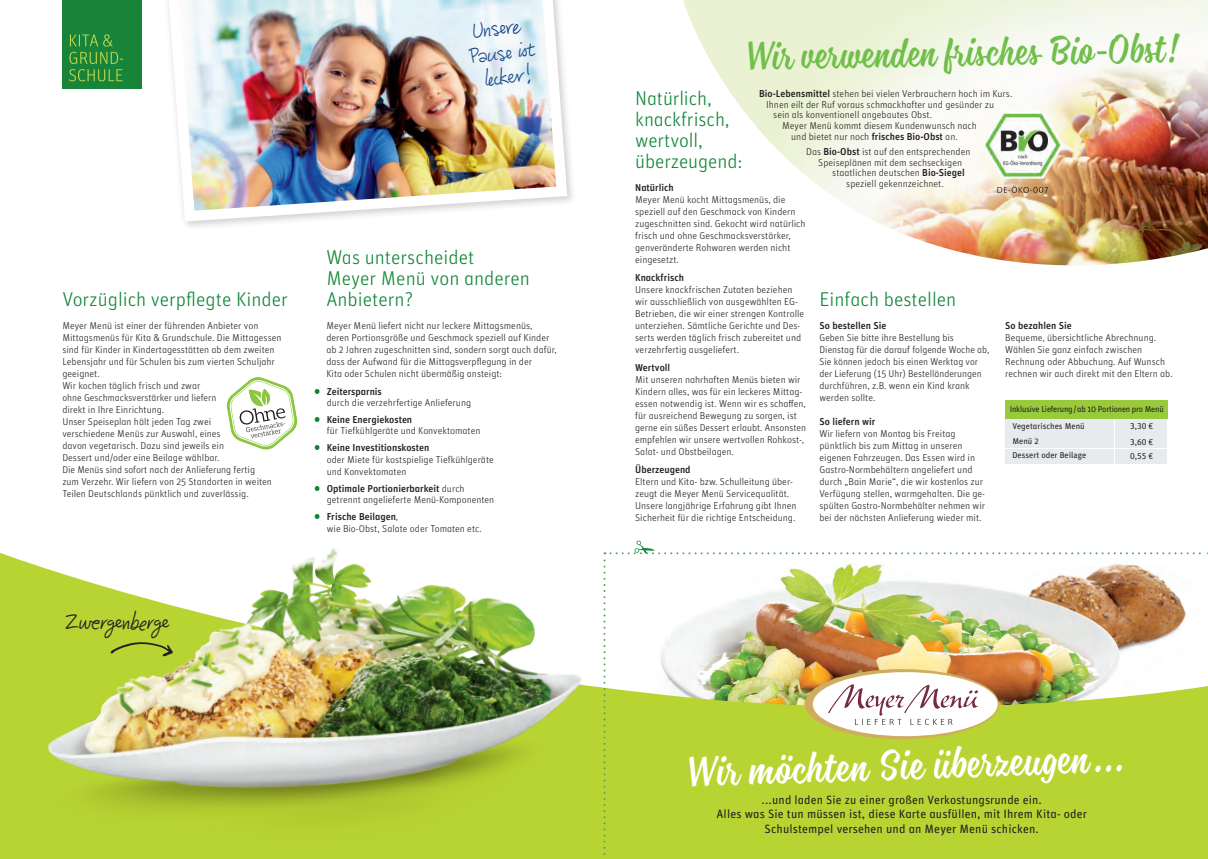
<style>
.page{position:relative;width:1208px;height:859px;background:#fff}
.page>*{position:absolute;margin:0;border:0;box-sizing:border-box;transform-origin:0 0}
.t1{font:44.1px "Blonde Script";color:#fff;scale:.96 1}
.t2{font:41.6px "Blonde Script";color:#70bf4a;scale:.93 1}
.t3{font:25px "Manwriting";letter-spacing:.01em;color:#231f20;scale:.91 1}
.t4{font:23.5px/24.6px "Manwriting";color:#194988;text-align:center;scale:.9 1}
.t5{font:300 20px/21px "Unit OT";color:#118637}
.t6{font:12px/14.4px "Unit OT";letter-spacing:.01em;color:#231f20;text-align:center}
.t7{font:300 10px/12px "Unit OT";color:#231f20}
.t8{font:500 10px "Unit OT";color:#231f20}
.t9{font:8.5px/17px "Unit OT";letter-spacing:-.01em;color:#231f20}
.s1{font-size:16px;color:#118637}
.s2{font-weight:500}
</style>
<div class="page">
<div style="left:62px;top:0;width:80px;height:89px;background:#18843a"></div>
<svg style="left:69px;top:34px;width:54px;height:47px"></svg>
<img style="left:167px;top:0;width:405px;height:227px">
<div style="left:1115px;top:418px;width:52px;height:15px;background:#e7ebed"></div>
<div style="left:1115px;top:434px;width:52px;height:14px;background:#e7ebed"></div>
<div style="left:1115px;top:449px;width:52px;height:14px;background:#e7ebed"></div>
<div style="left:1005px;top:418px;width:108px;height:15px;background:#e7ebed"></div>
<div style="left:1005px;top:434px;width:108px;height:14px;background:#e7ebed"></div>
<div style="left:1005px;top:449px;width:108px;height:14px;background:#e7ebed"></div>
<div style="left:1005px;top:400px;width:162px;height:18px;background:#99ca3b"></div>
<div style="left:6px;top:813px;width:597px;height:46px;background:#b8d432"></div>
<svg style="left:227px;top:377px;width:67px;height:24px"></svg>
<img style="left:685px;top:0;width:523px;height:266px">
<img style="left:991px;top:111px;width:11px;height:17px">
<svg style="left:997px;top:186px;width:51px;height:7px"></svg>
<img style="left:603px;top:541px;width:605px;height:318px">
<img style="left:6px;top:401px;width:604px;height:412px">
<svg style="left:111px;top:642px;width:62px;height:14px"></svg>
<h3 class="t4" style="left:465px;top:20px;width:74px;rotate:-7deg">Un sere<br>Pa use ist lecker !</h3>
<h3 class="t5" style="left:62px;top:289px;width:227px">Vorzüglich verpflegte Kinder</h3>
<p class="t7" style="left:62px;top:320px;width:221px">Meyer Menü ist einer der führenden Anbieter von Mittagsmenüs für Kita &amp; Grundschule. Die Mittagessen sind für Kinder in Kindertagesstätten ab dem zweiten Lebensjahr und für Schulen bis zum vierten Schuljahr geeignet.<br>Wir kochen täglich frisch und zwar<br>ohne Geschmacksverstärker und liefern<br>direkt in Ihre Einrichtung.<br>Unser Speiseplan hält jeden Tag zwei<br>verschiedene Menüs zur Auswahl, eines<br>davon vegetarisch. Dazu sind jeweils ein<br>Dessert und/oder eine Beilage wählbar.<br>Die Menüs sind sofort nach der Anlieferung fertig<br>zum Verzehr. Wir liefern von 25 Standorten in weiten Teilen Deutschlands pünktlich und zuverlässig.</p>
<h3 class="t5" style="left:326px;top:247px;width:205px">Was unterscheidet<br>Meyer Menü von anderen<br>Anbietern?</h3>
<p class="t7" style="left:326px;top:320px;width:232px">Meyer Menü liefert nicht nur leckere Mittagsmenüs, deren Portionsgröße und Geschmack speziell auf Kinder ab 2 Jahren zugeschnitten sind, sondern sorgt auch dafür, dass der Aufwand für die Mittagsverpflegung in der<br>Kita oder Schulen nicht übermäßig ansteigt:</p>
<p class="t7" style="left:327px;top:386px;width:146px;line-height:11px;text-indent:-12px"><span class="s1">•</span> <span class="s2">Zeitersparnis<br></span>durch die verzehrfertige Anlieferung</p>
<p class="t7" style="left:327px;top:414px;width:155px;line-height:11px;text-indent:-12px"><span class="s1">•</span> <span class="s2">Keine Energiekosten<br></span>für Tiefkühlgeräte und Konvektomaten</p>
<p class="t7" style="left:327px;top:441px;width:169px;text-indent:-12px"><span class="s1">•</span> <span class="s2">Keine Investitionskosten<br></span>oder Miete für kostspielige Tiefkühlgeräte und Konvektomaten</p>
<p class="t7" style="left:327px;top:483px;width:169px;line-height:11px;text-indent:-12px"><span class="s1">•</span> <span class="s2">Optimale Portionierbarkeit</span> durch getrennt angelieferte Menü-Komponenten</p>
<p class="t7" style="left:327px;top:510px;width:157px;text-indent:-12px"><span class="s1">•</span> <span class="s2">Frische Beilagen</span>,<br>wie Bio-Obst, Salate oder Tomaten etc.</p>
<h3 class="t3" style="left:65px;top:604px;width:118px">Zwergenberge</h3>
<h2 class="t2" style="left:743px;top:32px;width:469px;rotate:-1deg">Wir verwenden frisches Bio-Obst!</h2>
<p class="t7" style="left:759px;top:87px;width:255px"><span class="s2">Bio-Lebensmittel</span> stehen bei vielen Verbrauchern hoch im Kurs.</p>
<p class="t7" style="left:766px;top:98px;width:229px">Ihnen eilt der Ruf voraus schmackhafter und gesünder zu</p>
<p class="t7" style="left:773px;top:109px;width:160px">sein als konventionell angebautes Obst.</p>
<p class="t7" style="left:782px;top:120px;width:196px">Meyer Menü kommt diesem Kundenwunsch nach</p>
<p class="t7" style="left:791px;top:131px;width:168px">und bietet nur noch <span class="s2">frisches Bio-Obst</span> an.</p>
<p class="t7" style="left:806px;top:145px;width:166px">Das <span class="s2">Bio-Obst</span> ist auf den entsprechenden</p>
<p class="t7" style="left:818px;top:156px;width:145px">Speiseplänen mit dem sechseckigen</p>
<p class="t7" style="left:832px;top:167px;width:134px">staatlichen deutschen <span class="s2">Bio-Siegel</span></p>
<p class="t7" style="left:846px;top:178px;width:99px">speziell gekennzeichnet.</p>
<h3 class="t5" style="left:635px;top:88px;width:109px">Natürlich, knackfrisch, wertvoll, überzeugend:</h3>
<p class="t8" style="left:635px;top:182px;width:40px">Natürlich</p>
<p class="t7" style="left:635px;top:194px;width:172px">Meyer Menü kocht Mittagsmenüs, die speziell auf den Geschmack von Kindern zugeschnitten sind. Gekocht wird natürlich frisch und ohne Geschmacksverstärker, genveränderte Rohwaren werden nicht eingesetzt.</p>
<p class="t8" style="left:635px;top:272px;width:50px">Knackfrisch</p>
<p class="t7" style="left:635px;top:284px;width:170px">Unsere knackfrischen Zutaten beziehen wir ausschließlich von ausgewählten EG-Betrieben, die wir einer strengen Kontrolle unterziehen. Sämtliche Gerichte und Des&shy;serts werden täglich frisch zubereitet und verzehrfertig ausgeliefert.</p>
<p class="t8" style="left:635px;top:362px;width:37px">Wertvoll</p>
<p class="t7" style="left:635px;top:374px;width:172px">Mit unseren nahrhaften Menüs bieten wir Kindern alles, was für ein leckeres Mittag&shy;essen notwendig ist. Wenn wir es schaffen, für ausreichend Bewegung zu sorgen, ist gerne ein süßes Dessert erlaubt. Ansonsten empfehlen wir unsere wertvollen Rohkost-, Salat- und Obstbeilagen.</p>
<p class="t8" style="left:635px;top:464px;width:57px">Überzeugend</p>
<p class="t7" style="left:635px;top:476px;width:163px">Eltern und Kita- bzw. Schulleitung über&shy;zeugt die Meyer Menü Servicequalität.<br>Unsere langjährige Erfahrung gibt Ihnen Sicherheit für die richtige Entscheidung.</p>
<h3 class="t5" style="left:819px;top:289px;width:138px">Einfach bestellen</h3>
<p class="t8" style="left:819px;top:319px;width:68px">So bestellen Sie</p>
<p class="t7" style="left:819px;top:332px;width:171px">Geben Sie bitte ihre Bestellung bis Dienstag für die darauf folgende Woche ab, Sie können jedoch bis einen Werktag vor der Lieferung (15 Uhr) Bestelländerungen durchführen, z.B. wenn ein Kind krank werden sollte.</p>
<p class="t8" style="left:819px;top:415px;width:57px">So liefern wir</p>
<p class="t7" style="left:819px;top:428px;width:167px">Wir liefern von Montag bis Freitag pünktlich bis zum Mittag in unseren eigenen Fahrzeugen. Das Essen wird in Gastro-Normbehältern angeliefert und durch „Bain Marie“, die wir kostenlos zur Verfügung stellen, warmgehalten. Die ge&shy;spülten Gastro-Normbehälter nehmen wir bei der nächsten Anlieferung wieder mit.</p>
<p class="t8" style="left:1005px;top:320px;width:68px">So bezahlen Sie</p>
<p class="t7" style="left:1005px;top:332px;width:169px">Bequeme, übersichtliche Abrechnung.<br>Wählen Sie ganz einfach zwischen Rechnung oder Abbuchung. Auf Wunsch rechnen wir auch direkt mit den Eltern ab.</p>
<p class="t9" style="left:1130px;top:401px;width:35px;text-indent:-120px">Inklusive Lieferung /ab 10 Portionen pro Menü<br>3,30 €</p>
<p class="t9" style="left:1130px;top:435px;width:25px;line-height:14.1px">3,60 €<br>0,55 €</p>
<p class="t9" style="left:1012px;top:418px;width:74px;line-height:15.4px">Vegetarisches Menü<br>Menü 2</p>
<p class="t9" style="left:1012px;top:447px;width:75px">Dessert oder Beilage</p>
<h1 class="t1" style="left:684px;top:747px;width:461px;rotate:-2deg">Wir möchten Sie überzeugen…</h1>
<p class="t6" style="left:716px;top:793px;width:372px">...und laden Sie zu einer großen Verkostungsrunde ein.<br>Alles was Sie tun müssen ist, diese Karte ausfüllen, mit Ihrem Kita- oder<br>Schulstempel versehen und an Meyer Menü schicken.</p>
</div>
